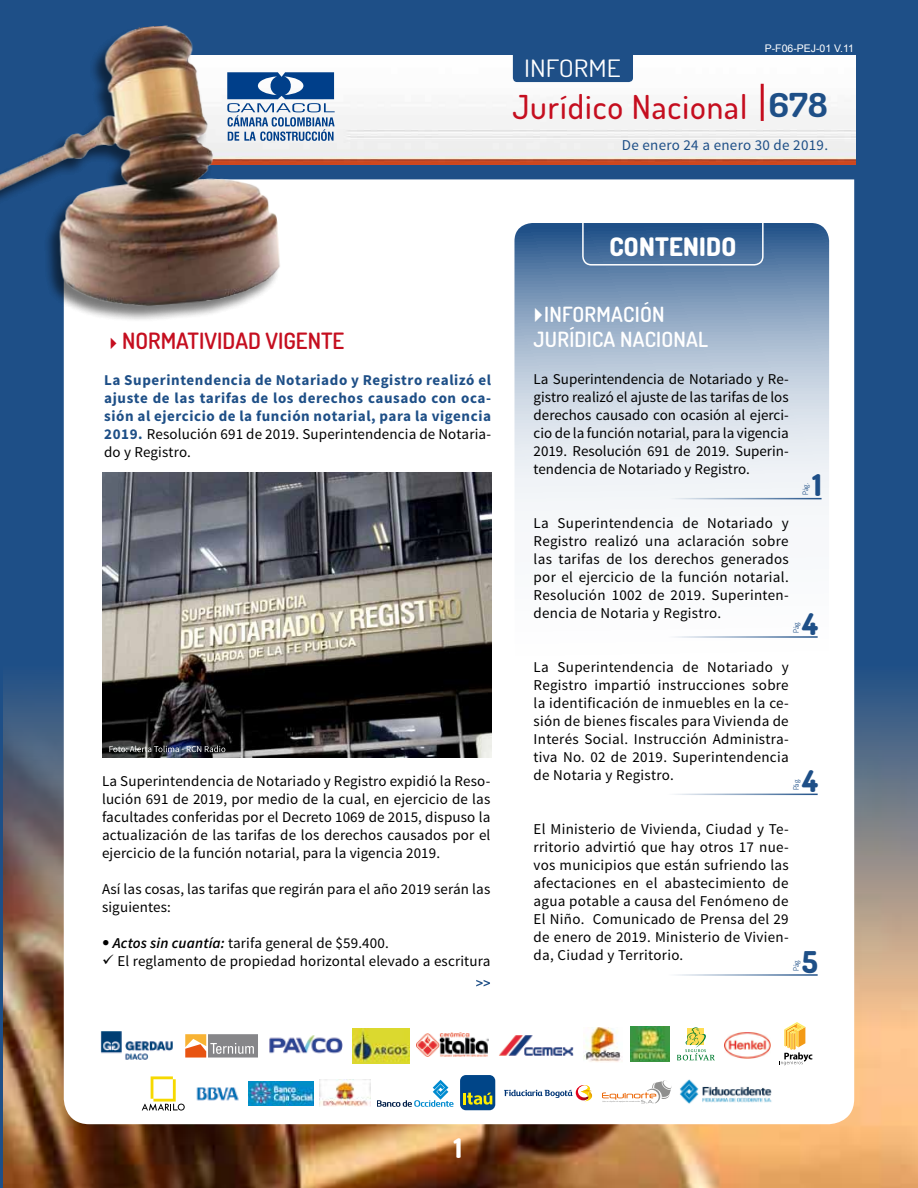
<style>
.page{position:relative;width:918px;height:1188px;background:#1e4f87}
.page>*{position:absolute;margin:0;border:0;box-sizing:border-box;transform-origin:0 0}
.t1{font:500 33px "Dosis";letter-spacing:.03em;color:#c50e1f}
.t2{font:800 30px "Dosis";color:#1e4f87}
.t3{font:800 27px "Dosis";color:#fff}
.t4{font:800 25.5px "Dosis";letter-spacing:.01em;color:#fff}
.t5{font:24px "Dosis";color:#fff;scale:1.14 1}
.t6{font:600 22.5px "Dosis";color:#c50e1f}
.t7{font:600 21px/25.5px "Dosis";letter-spacing:.01em;color:#fff}
.t8{font:15px/18px "Source Sans Pro";letter-spacing:.01em;color:#000;text-align:justify}
.t9{font:700 15px/18px "Source Sans Pro";letter-spacing:.04em;color:#1e4f87;text-align:justify}
.t10{font:15px "Source Sans Pro";letter-spacing:.02em;color:#1e4f87}
.t11{font:10.5px "Arial";color:#fff}
.t12{font:7.5px "Dosis";letter-spacing:-.005em;color:#1e4f87}
.s1{font-weight:700;color:#1e4f87}
.s2{font-weight:400;color:#000}
.s3{font-family:"Helvetica Neue LT Std";font-stretch:condensed}
.s4{font-weight:600;font-style:italic}
</style>
<div class="page">
<img style="left:4px;top:665px;width:914px;height:523px">
<div style="left:64px;top:179px;width:790px;height:945px;background:#fff"></div>
<img style="left:282px;top:55px;width:574px;height:109px">
<div style="left:513px;top:37px;width:120px;height:45px;background:#1e4f87;border-radius:4px"></div>
<hr style="left:761px;top:84px;width:3px;height:37px;background:#c50e1f">
<svg style="left:280px;top:72px;width:55px;height:69px;background:#7999be"></svg>
<img style="left:102px;top:473px;width:389px;height:285px">
<svg style="left:514px;top:223px;width:315px;height:766px;background:#dee5ed"></svg>
<div style="left:582px;top:208px;width:182px;height:58px;border:2px solid #fff;border-radius:9px"></div>
<svg style="left:476px;top:980px;width:14px;height:6px"></svg>
<hr style="left:574px;top:498px;width:248px;height:1px;background:#1e4f87">
<hr style="left:574px;top:794px;width:244px;height:1px;background:#1e4f87">
<hr style="left:574px;top:636px;width:244px;height:2px;background:#1e4f87">
<hr style="left:574px;top:974px;width:244px;height:2px;background:#1e4f87">
<div style="left:0;top:26px;width:280px;height:297px;background:#000;opacity:.32"></div>
<img style="left:268px;top:1036px;width:75px;height:19px">
<div style="left:141px;top:1075px;width:46px;height:37px;background:#fff"></div>
<svg style="left:142px;top:1076px;width:43px;height:35px"></svg>
<img style="left:497px;top:1033px;width:77px;height:24px">
<img style="left:353px;top:1028px;width:56px;height:36px">
<img style="left:417px;top:1033px;width:71px;height:24px">
<img style="left:193px;top:1081px;width:49px;height:24px">
<img style="left:249px;top:1081px;width:65px;height:24px">
<img style="left:320px;top:1080px;width:51px;height:27px">
<img style="left:101px;top:1031px;width:73px;height:29px">
<svg style="left:504px;top:1085px;width:91px;height:17px;background:#dddadb"></svg>
<img style="left:584px;top:1027px;width:39px;height:35px">
<img style="left:630px;top:1026px;width:39px;height:35px">
<svg style="left:377px;top:1080px;width:77px;height:27px;background:#d2e5f0"></svg>
<div style="left:184px;top:1033px;width:76px;height:26px;background:#fff"></div>
<svg style="left:185px;top:1034px;width:73px;height:24px;background:#b49a86"></svg>
<div style="left:460px;top:1075px;width:35px;height:35px;background:#004588;border-radius:6px"></div>
<svg style="left:463px;top:1093px;width:29px;height:12px"></svg>
<svg style="left:677px;top:1027px;width:38px;height:33px"></svg>
<svg style="left:602px;top:1080px;width:70px;height:24px;background:#efe6df"></svg>
<img style="left:678px;top:1079px;width:95px;height:26px">
<img style="left:725px;top:1032px;width:45px;height:27px">
<svg style="left:780px;top:1022px;width:32px;height:43px"></svg>
<svg style="left:109px;top:746px;width:116px;height:6px"></svg>
<svg style="left:535px;top:307px;width:7px;height:15px"></svg>
<h3 class="t5" style="left:524px;top:53px;width:86px">INFORME</h3>
<p class="t11" style="left:765px;top:42px;width:91px">P-F06-PEJ-01 V.11</p>
<h1 class="t1" style="left:512px;top:85px;width:317px">Jurídico Nacional <span class="s1">678</span></h1>
<p class="t10" style="left:622px;top:136px;width:208px">De enero 24 a enero 30 de 2019.</p>
<h3 class="t4" style="left:609px;top:230px;width:129px">CONTENIDO</h3>
<h3 class="t7" style="left:534px;top:301px;width:130px;text-indent:11px">IN FORMACIÓN<br>JURÍDICA NACIO</h3>
<h3 class="t7" style="left:674px;top:326px;width:36px">NAL</h3>
<h3 class="t6" style="left:104px;top:326px;width:242px">✔NORMATIVIDAD VIGENTE</h3>
<p class="t9" style="left:104px;top:371px;width:388px">La Superintendencia de Notariado y Registro realizó el ajuste de las tarifas de los derechos causado con oca&shy;sión al ejercicio de la función notarial, para la vigencia 2019. <span class="s2">Resolución 691 de 2019. Superintendencia de Notaria&shy;do y Registro.</span></p>
<p class="t8" style="left:534px;top:370px;width:257px">La Superintendencia de Notariado y Re&shy;gistro realizó el ajuste de las tarifas de los derechos causado con ocasión al ejerci&shy;cio de la función notarial, para la vigencia 2019. Resolución 691 de 2019. Superin&shy;tendencia de Notariado y Registro.</p>
<p class="t8" style="left:534px;top:514px;width:257px">La Superintendencia de Notariado y Registro realizó una aclaración sobre las tarifas de los derechos generados por el ejercicio de la función notarial.<br>Resolución 1002 de 2019. Superinten&shy;dencia de Notaria y Registro.</p>
<p class="t8" style="left:534px;top:658px;width:257px">La Superintendencia de Notariado y Registro impartió instrucciones sobre la identificación de inmuebles en la ce&shy;sión de bienes fiscales para Vivienda de Interés Social. Instrucción Administra&shy;tiva No. 02 de 2019. Superintendencia de Notaria y Registro.</p>
<p class="t8" style="left:534px;top:820px;width:257px">El Ministerio de Vivienda, Ciudad y Te&shy;rritorio advirtió que hay otros 17 nue&shy;vos municipios que están sufriendo las afectaciones en el abastecimiento de agua potable a causa del Fenómeno de El Niño. Comunicado de Prensa del 29 de enero de 2019. Ministerio de Vivien&shy;da, Ciudad y Territorio.</p>
<h2 class="t2" style="left:812px;top:465px;width:11px">1</h2>
<p class="t12" style="left:800px;top:495px;width:13px;rotate:-90deg">Pág.</p>
<h2 class="t2" style="left:802px;top:604px;width:17px">4</h2>
<p class="t12" style="left:791px;top:633px;width:13px;rotate:-90deg">Pág.</p>
<h2 class="t2" style="left:802px;top:762px;width:17px">4</h2>
<p class="t8" style="left:102px;top:773px;width:390px">La Superintendencia de Notariado y Registro expidió la Reso&shy;lución 691 de 2019, por medio de la cual, en ejercicio de las facultades conferidas por el Decreto 1069 de 2015, dispuso la actualización de las tarifas de los derechos causados por el ejercicio de la función notarial, para la vigencia 2019.</p>
<p class="t8" style="left:102px;top:881px;width:390px">Así las cosas, las tarifas que regirán para el año 2019 serán las siguientes:</p>
<p class="t8" style="left:102px;top:935px;width:288px"><span class="s3">•</span> <span class="s4">Actos sin cuantía:</span> tarifa general de $59.400.</p>
<p class="t8" style="left:102px;top:953px;width:390px">✓ El reglamento de propiedad horizontal elevado a escritura</p>
<p class="t12" style="left:791px;top:790px;width:13px;rotate:-90deg">Pág.</p>
<h2 class="t2" style="left:802px;top:942px;width:17px">5</h2>
<p class="t12" style="left:791px;top:971px;width:13px;rotate:-90deg">Pág.</p>
<h3 class="t3" style="left:454px;top:1131px;width:10px">1</h3>
</div>
